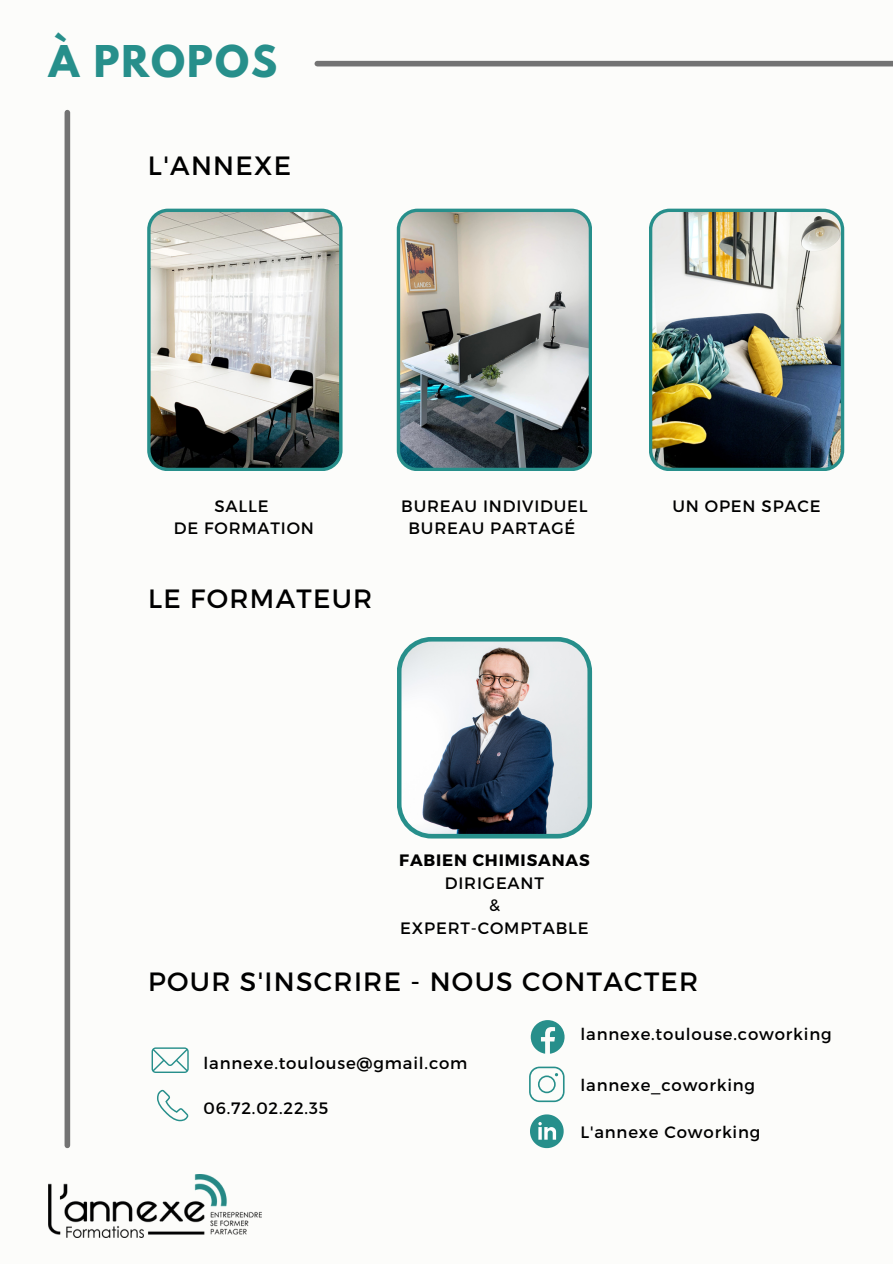
<style>
.page{position:relative;width:893px;height:1264px;background:#fff}
.page>*{position:absolute;margin:0;border:0;box-sizing:border-box;transform-origin:0 0}
.t1{font:700 38.7px "League Spartan";letter-spacing:.05em;color:#278f8b}
.t2{font:26.4px "Montserrat";letter-spacing:.05em;color:#000}
.t3{font:16.5px/22.5px "Montserrat";letter-spacing:.05em;color:#000;text-align:center}
.s1{font-weight:700}
</style>
<div class="page">
<div style="left:0;top:0;width:892px;height:1263px;background:#fcfcfa"></div>
<img style="left:49px;top:1174px;width:213px;height:63px">
<div style="left:317px;top:61px;width:575px;height:5px;background:#737373"></div>
<div style="left:65px;top:113px;width:5px;height:1032px;background:#737373"></div>
<svg style="left:147px;top:209px;width:195px;height:262px"></svg>
<img style="left:397px;top:209px;width:195px;height:262px">
<img style="left:649px;top:209px;width:195px;height:262px">
<svg style="left:151px;top:1047px;width:38px;height:25px"></svg>
<svg style="left:157px;top:1089px;width:31px;height:32px"></svg>
<svg style="left:530px;top:1020px;width:34px;height:33px"></svg>
<svg style="left:529px;top:1066px;width:35px;height:36px"></svg>
<svg style="left:530px;top:1114px;width:33px;height:34px"></svg>
<svg style="left:397px;top:637px;width:195px;height:201px"></svg>
<h2 class="t1" style="left:49px;top:42px;width:230px">À PROPOS</h2>
<h3 class="t2" style="left:148px;top:148px;width:145px">L'ANNEXE</h3>
<h3 class="t3" style="left:174px;top:493px;width:142px">SALLE<br>DE FORMATION</h3>
<h2 class="t3" style="left:401px;top:493px;width:188px">BUREAU INDIVIDUEL<br>BUREAU PARTAGÉ</h2>
<p class="t3" style="left:672px;top:493px;width:150px">UN OPEN SPACE</p>
<p class="t2" style="left:148px;top:581px;width:226px">LE FORMATEUR</p>
<p class="t3" style="left:399px;top:848px;width:192px"><span class="s1">FABIEN CHIMISANAS<br></span>DIRIGEANT<br>&amp;<br>EXPERT-COMPTABLE</p>
<h3 class="t2" style="left:148px;top:964px;width:552px">POUR S'INSCRIRE - NOUS CONTACTER</h3>
<h3 class="t3" style="left:203px;top:1051px;width:265px">lannexe.toulouse@gmail.com</h3>
<h2 class="t3" style="left:203px;top:1096px;width:126px">06.72.02.22.35</h2>
<p class="t3" style="left:580px;top:1022px;width:253px">lannexe.toulouse.coworking</p>
<p class="t3" style="left:580px;top:1073px;width:176px">lannexe_coworking</p>
<p class="t3" style="left:580px;top:1120px;width:181px">L'annexe Coworking</p>
</div>
